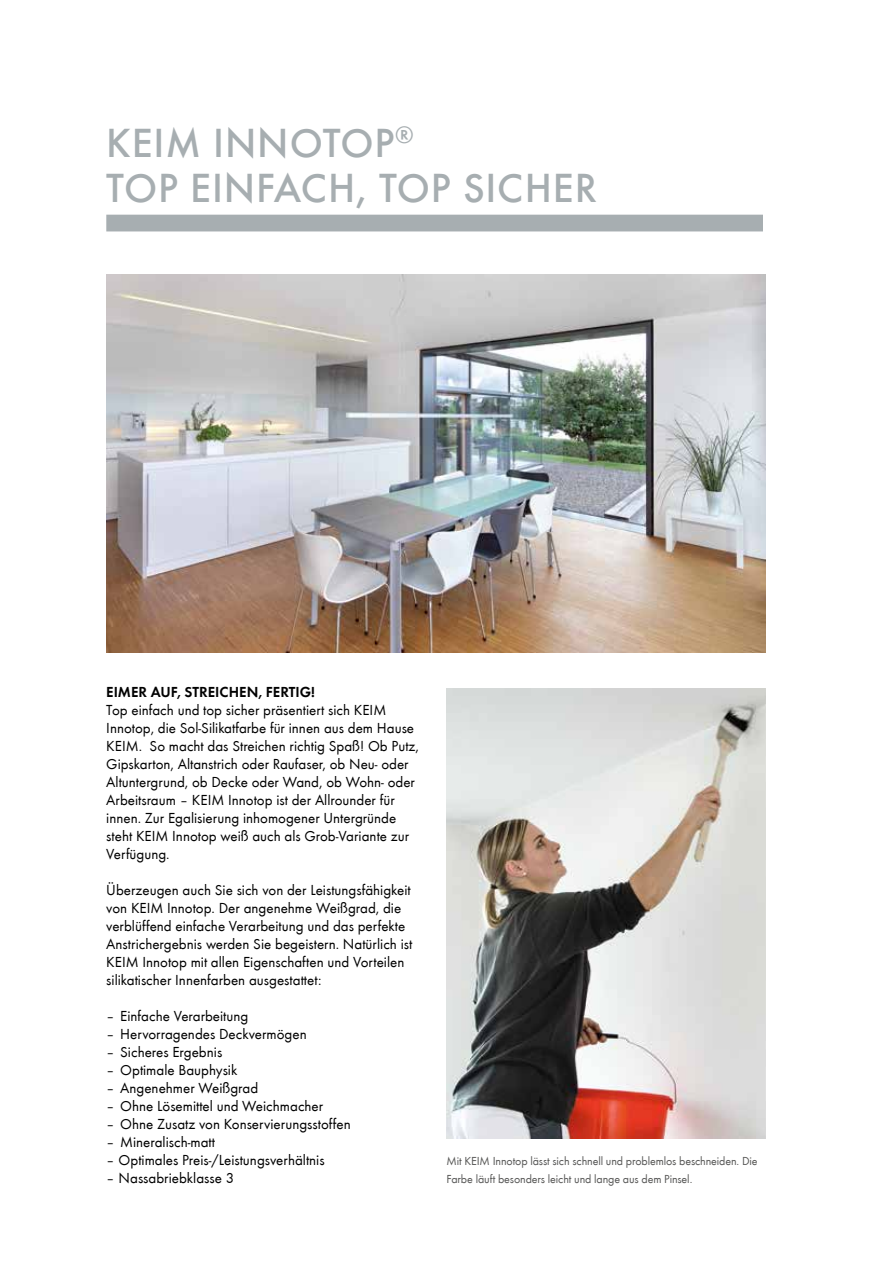
<style>
.page{position:relative;width:893px;height:1263px;background:#fff}
.page>*{position:absolute;margin:0;border:0;box-sizing:border-box;transform-origin:0 0}
.t1{font:500 42px/45px "Futura T";letter-spacing:.02em;color:#a7aeb1}
.t2{font:15px/18px "Futura T Boo";color:#000}
.t3{font:15px "Futura T Dem";color:#000}
.t4{font:12px/18px "Futura T Boo";letter-spacing:-.01em;color:#575756}
</style>
<div class="page">
<div style="left:106px;top:215px;width:657px;height:16px;background:#a7aeb1"></div>
<img style="left:446px;top:689px;width:319px;height:449px">
<img style="left:106px;top:275px;width:659px;height:377px">
<h1 class="t1" style="left:106px;top:121px;width:492px">KEIM INNOTOP<sup>®<br></sup>TOP EINFACH, TOP SICHER</h1>
<p class="t3" style="left:106px;top:683px;width:210px">EIMER AUF, STREICHEN, FERTIG!</p>
<p class="t2" style="left:106px;top:701px;width:314px">Top einfach und top sicher präsentiert sich KEIM Innotop, die Sol-Silikatfarbe für innen aus dem Hause KEIM. So macht das Streichen richtig Spaß! Ob Putz, Gipskarton, Altanstrich oder Raufaser, ob Neu- oder Altuntergrund, ob Decke oder Wand, ob Wohn- oder Arbeitsraum – KEIM Innotop ist der Allrounder für innen. Zur Egalisierung inhomogener Untergründe steht KEIM Innotop weiß auch als Grob-Variante zur Verfügung.</p>
<p class="t2" style="left:106px;top:881px;width:308px">Überzeugen auch Sie sich von der Leistungsfähigkeit von KEIM Innotop. Der angenehme Weißgrad, die verblüffend einfache Verarbeitung und das perfekte Anstrichergebnis werden Sie begeistern. Natürlich ist KEIM Innotop mit allen Eigenschaften und Vorteilen silikatischer Innenfarben ausgestattet:</p>
<p class="t2" style="left:106px;top:1007px;width:144px">– Einfache Verarbeitung</p>
<p class="t2" style="left:106px;top:1025px;width:202px">– Hervorragendes Deckvermögen</p>
<p class="t2" style="left:106px;top:1043px;width:117px">– Sicheres Ergebnis</p>
<p class="t2" style="left:106px;top:1061px;width:133px">– Optimale Bauphysik</p>
<p class="t2" style="left:106px;top:1079px;width:153px">– Angenehmer Weißgrad</p>
<p class="t2" style="left:106px;top:1097px;width:218px">– Ohne Lösemittel und Weichmacher</p>
<p class="t2" style="left:106px;top:1115px;width:246px">– Ohne Zusatz von Konservierungsstoffen</p>
<p class="t2" style="left:106px;top:1133px;width:110px">– Mineralisch-matt</p>
<p class="t2" style="left:106px;top:1151px;width:220px">– Optimales Preis-/Leistungsverhältnis</p>
<p class="t2" style="left:106px;top:1169px;width:129px">– Nassabriebklasse 3</p>
<p class="t4" style="left:446px;top:1152px;width:313px">Mit KEIM Innotop lässt sich schnell und problemlos beschneiden. Die<br>Farbe läuft besonders leicht und lange aus dem Pinsel.</p>
</div>
